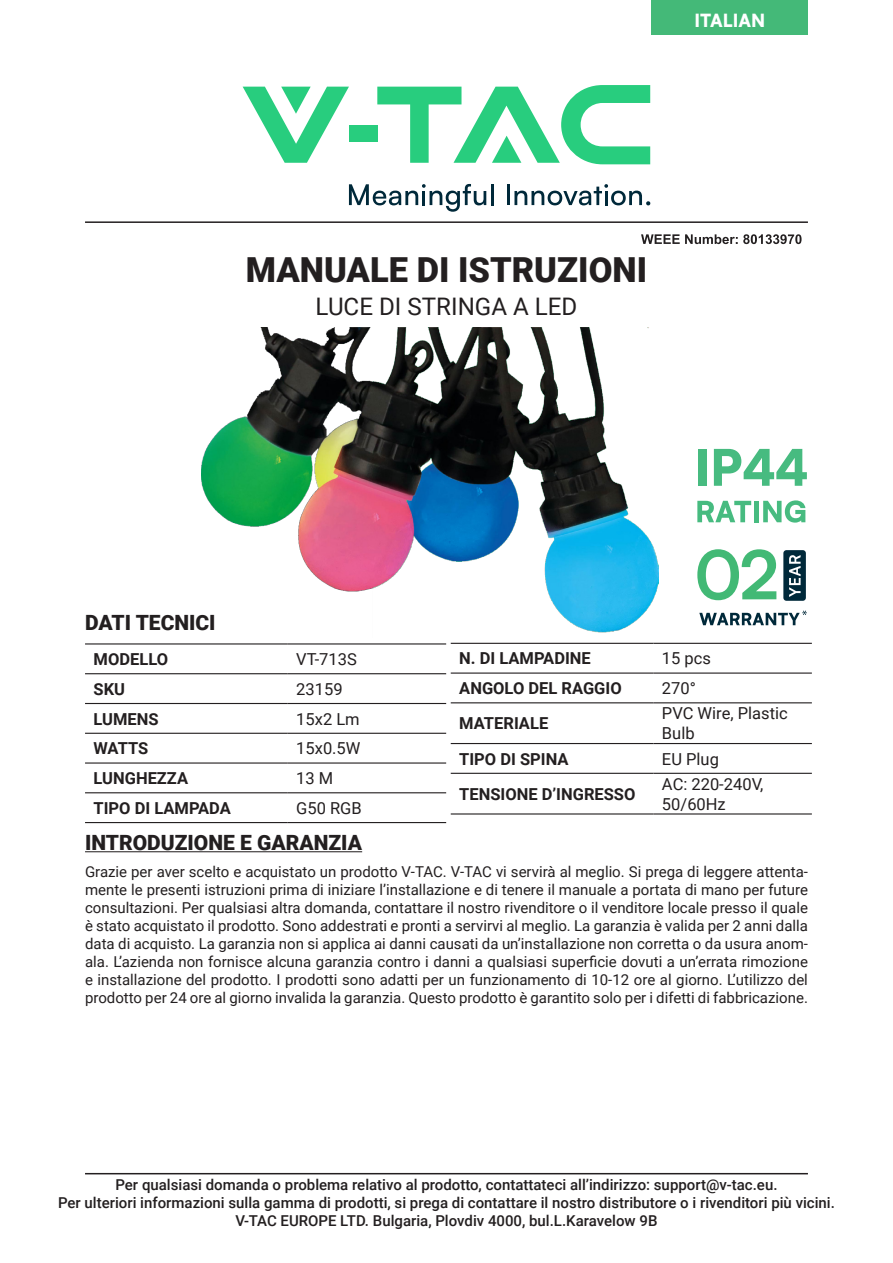
<style>
.page{position:relative;width:893px;height:1263px;background:#fff}
.page>*{position:absolute;margin:0;border:0;box-sizing:border-box;transform-origin:0 0}
.t1{font:900 34.5px "Roboto";color:#231f20}
.t2{font:24.15px "Roboto";color:#231f20}
.t3{font:900 21px "Roboto";color:#231f20}
.t4{font:900 18px "Satoshi";color:#fff}
.t5{font:700 16.5px "Roboto";color:#231f20}
.t6{font:16.5px/19.8px "Roboto";color:#231f20}
.t7{font:15px/18px "Roboto";color:#231f20;text-align:justify}
.t8{font:500 15px "Roboto";color:#231f20}
</style>
<div class="page">
<hr style="left:85px;top:221px;width:723px;height:2px;background:#231f20">
<hr style="left:85px;top:1173px;width:723px;height:1px;background:#231f20">
<svg style="left:349px;top:184px;width:137px;height:28px"></svg>
<hr style="left:491px;top:184px;width:2px;height:21px;background:#00293a">
<hr style="left:507px;top:184px;width:3px;height:21px;background:#00293a">
<svg style="left:514px;top:184px;width:136px;height:21px"></svg>
<div style="left:349px;top:125px;width:28px;height:17px;background:#28cd7e"></div>
<svg style="left:243px;top:87px;width:106px;height:76px"></svg>
<svg style="left:377px;top:85px;width:273px;height:79px"></svg>
<svg style="left:641px;top:234px;width:160px;height:10px"></svg>
<hr style="left:85px;top:851px;width:277px;height:1px;background:#231f20">
<div style="left:783px;top:550px;width:23px;height:51px;background:#00293a;border-radius:3px"></div>
<svg style="left:789px;top:555px;width:12px;height:42px"></svg>
<svg style="left:697px;top:549px;width:79px;height:51px"></svg>
<svg style="left:699px;top:610px;width:108px;height:15px"></svg>
<hr style="left:85px;top:643px;width:203px;height:1px;background:#231f20">
<hr style="left:288px;top:643px;width:158px;height:1px;background:#231f20">
<hr style="left:85px;top:673px;width:203px;height:1px;background:#231f20">
<hr style="left:288px;top:673px;width:158px;height:1px;background:#231f20">
<hr style="left:85px;top:703px;width:203px;height:1px;background:#231f20">
<hr style="left:288px;top:703px;width:158px;height:1px;background:#231f20">
<hr style="left:85px;top:733px;width:203px;height:1px;background:#231f20">
<hr style="left:288px;top:733px;width:158px;height:1px;background:#231f20">
<hr style="left:85px;top:762px;width:203px;height:2px;background:#231f20">
<hr style="left:288px;top:762px;width:158px;height:2px;background:#231f20">
<hr style="left:85px;top:792px;width:203px;height:1px;background:#231f20">
<hr style="left:288px;top:792px;width:158px;height:1px;background:#231f20">
<hr style="left:85px;top:822px;width:203px;height:1px;background:#231f20">
<hr style="left:288px;top:822px;width:158px;height:1px;background:#231f20">
<hr style="left:451px;top:643px;width:202px;height:1px;background:#231f20">
<hr style="left:653px;top:643px;width:159px;height:1px;background:#231f20">
<hr style="left:451px;top:672px;width:202px;height:2px;background:#231f20">
<hr style="left:653px;top:672px;width:159px;height:2px;background:#231f20">
<hr style="left:451px;top:702px;width:202px;height:1px;background:#231f20">
<hr style="left:653px;top:702px;width:159px;height:1px;background:#231f20">
<hr style="left:451px;top:743px;width:202px;height:1px;background:#231f20">
<hr style="left:653px;top:743px;width:159px;height:1px;background:#231f20">
<hr style="left:451px;top:773px;width:202px;height:1px;background:#231f20">
<hr style="left:653px;top:773px;width:159px;height:1px;background:#231f20">
<hr style="left:451px;top:813px;width:202px;height:1px;background:#231f20">
<hr style="left:653px;top:813px;width:159px;height:1px;background:#231f20">
<svg style="left:697px;top:501px;width:54px;height:21px"></svg>
<div style="left:754px;top:501px;width:5px;height:21px;background:#47bb80"></div>
<svg style="left:763px;top:500px;width:42px;height:23px"></svg>
<div style="left:698px;top:449px;width:8px;height:37px;background:#47bb80"></div>
<svg style="left:714px;top:449px;width:93px;height:37px"></svg>
<img style="left:202px;top:327px;width:457px;height:306px">
<div style="left:652px;top:0;width:156px;height:35px;background:#44b978"></div>
<p class="t4" style="left:694px;top:6px;width:72px">ITALIAN</p>
<p class="t1" style="left:246px;top:246px;width:403px">MANUALE DI ISTRUZIONI</p>
<p class="t2" style="left:316px;top:290px;width:263px">LUCE DI STRINGA A LED</p>
<p class="t3" style="left:85px;top:608px;width:132px">DATI TECNICI</p>
<p class="t5" style="left:94px;top:648px;width:76px">MODELLO</p>
<p class="t6" style="left:296px;top:649px;width:62px">VT-713S</p>
<p class="t5" style="left:94px;top:677px;width:33px">SKU</p>
<p class="t6" style="left:296px;top:678px;width:48px">23159</p>
<p class="t5" style="left:94px;top:707px;width:67px">LUMENS</p>
<p class="t6" style="left:296px;top:708px;width:65px">15x2 Lm</p>
<p class="t5" style="left:94px;top:737px;width:56px">WATTS</p>
<p class="t6" style="left:296px;top:738px;width:66px">15x0.5W</p>
<p class="t5" style="left:94px;top:767px;width:96px">LUNGHEZZA</p>
<p class="t6" style="left:296px;top:768px;width:39px">13 M</p>
<p class="t5" style="left:94px;top:796px;width:139px">TIPO DI LAMPADA</p>
<p class="t6" style="left:296px;top:797px;width:67px">G50 RGB</p>
<p class="t5" style="left:459px;top:647px;width:133px">N. DI LAMPADINE</p>
<p class="t6" style="left:662px;top:648px;width:51px">15 pcs</p>
<p class="t5" style="left:459px;top:677px;width:164px">ANGOLO DEL RAGGIO</p>
<p class="t6" style="left:662px;top:678px;width:35px">270°</p>
<p class="t5" style="left:459px;top:712px;width:91px">MATERIALE</p>
<p class="t6" style="left:662px;top:703px;width:127px">PVC Wire, Plastic<br>Bulb</p>
<p class="t5" style="left:459px;top:747px;width:111px">TIPO DI SPINA</p>
<p class="t6" style="left:662px;top:748px;width:58px">EU Plug</p>
<p class="t5" style="left:459px;top:782px;width:178px">TENSIONE D’INGRESSO</p>
<p class="t6" style="left:662px;top:773px;width:103px">AC: 220-240V,<br>50/60Hz</p>
<p class="t3" style="left:85px;top:828px;width:279px">INTRODUZIONE E GARANZIA</p>
<p class="t7" style="left:85px;top:862px;width:724px">Grazie per aver scelto e acquistato un prodotto V-TAC. V-TAC vi servirà al meglio. Si prega di leggere attenta&shy;mente le presenti istruzioni prima di iniziare l’installazione e di tenere il manuale a portata di mano per future consultazioni. Per qualsiasi altra domanda, contattare il nostro rivenditore o il venditore locale presso il quale è stato acquistato il prodotto. Sono addestrati e pronti a servirvi al meglio. La garanzia è valida per 2 anni dalla data di acquisto. La garanzia non si applica ai danni causati da un’installazione non corretta o da usura anom&shy;ala. L’azienda non fornisce alcuna garanzia contro i danni a qualsiasi superficie dovuti a un’errata rimozione e installazione del prodotto. I prodotti sono adatti per un funzionamento di 10-12 ore al giorno. L’utilizzo del prodotto per 24 ore al giorno invalida la garanzia. Questo prodotto è garantito solo per i difetti di fabbricazione.</p>
<p class="t8" style="left:115px;top:1174px;width:664px">Per qualsiasi domanda o problema relativo al prodotto, contattateci all’indirizzo: support@v-tac.eu.</p>
<p class="t8" style="left:58px;top:1192px;width:778px">Per ulteriori informazioni sulla gamma di prodotti, si prega di contattare il nostro distributore o i rivenditori più vicini.</p>
<p class="t8" style="left:235px;top:1210px;width:423px">V-TAC EUROPE LTD. Bulgaria, Plovdiv 4000, bul.L.Karavelow 9B</p>
</div>
